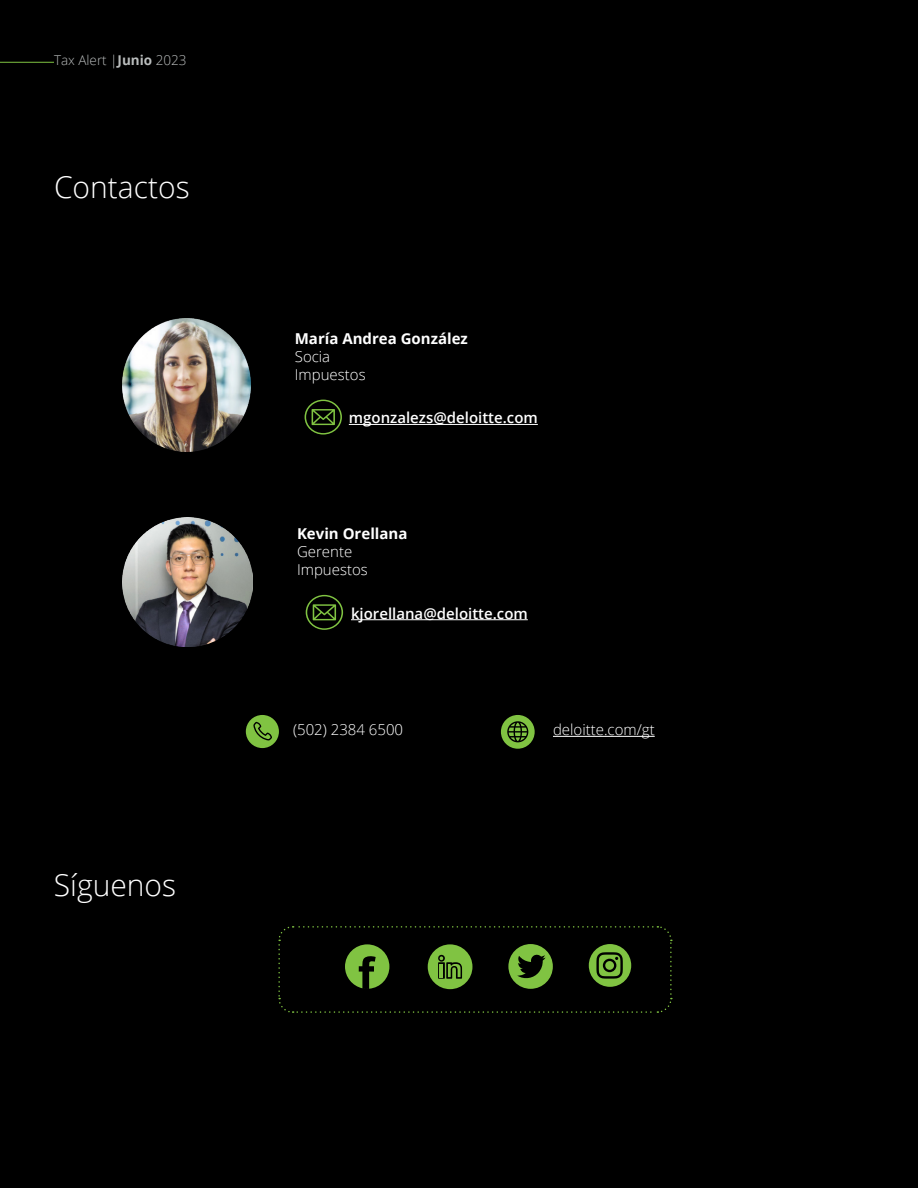
<style>
.page{position:relative;width:918px;height:1188px;background:#000}
.page>*{position:absolute;margin:0;border:0;box-sizing:border-box;transform-origin:0 0}
.t1{font:300 30px "Open Sans";color:#fff}
.t2{font:300 15px/18px "Open Sans";color:#fff}
.t3{font:600 15px "Open Sans";color:#fff}
.t4{font:700 15px "Open Sans";color:#fff}
.t5{font:300 13.5px "Open Sans";color:#babdbd}
.s1{font-weight:700}
</style>
<div class="page">
<hr style="left:349px;top:424px;width:189px;height:1px;background:#fff">
<svg style="left:305px;top:400px;width:37px;height:35px"></svg>
<hr style="left:351px;top:619px;width:177px;height:1px;background:#fff">
<svg style="left:306px;top:595px;width:37px;height:35px"></svg>
<svg style="left:246px;top:715px;width:33px;height:33px"></svg>
<svg style="left:501px;top:715px;width:34px;height:34px"></svg>
<hr style="left:553px;top:736px;width:102px;height:1px;background:#fff">
<svg style="left:278px;top:926px;width:394px;height:87px"></svg>
<hr style="left:0;top:62px;width:54px;height:1px;background:#80c342">
<img style="left:122px;top:517px;width:131px;height:130px">
<img style="left:122px;top:319px;width:129px;height:132px">
<p class="t5" style="left:54px;top:50px;width:134px">Tax Alert |<span class="s1">Junio</span> 2023</p>
<h1 class="t1" style="left:54px;top:167px;width:137px">Contactos</h1>
<h1 class="t1" style="left:54px;top:864px;width:124px">Síguenos</h1>
<p class="t4" style="left:295px;top:328px;width:175px">María Andrea González</p>
<p class="t2" style="left:295px;top:347px;width:72px">Socia<br>Impuestos</p>
<p class="t3" style="left:349px;top:408px;width:191px">mgonzalezs@deloitte.com</p>
<p class="t4" style="left:297px;top:523px;width:112px">Kevin Orellana</p>
<p class="t2" style="left:297px;top:543px;width:72px">Gerente<br>Impuestos</p>
<p class="t3" style="left:351px;top:603px;width:178px">kjorellana@deloitte.com</p>
<p class="t2" style="left:293px;top:720px;width:112px">(502) 2384 6500</p>
<p class="t2" style="left:553px;top:720px;width:103px">deloitte.com/gt</p>
</div>
